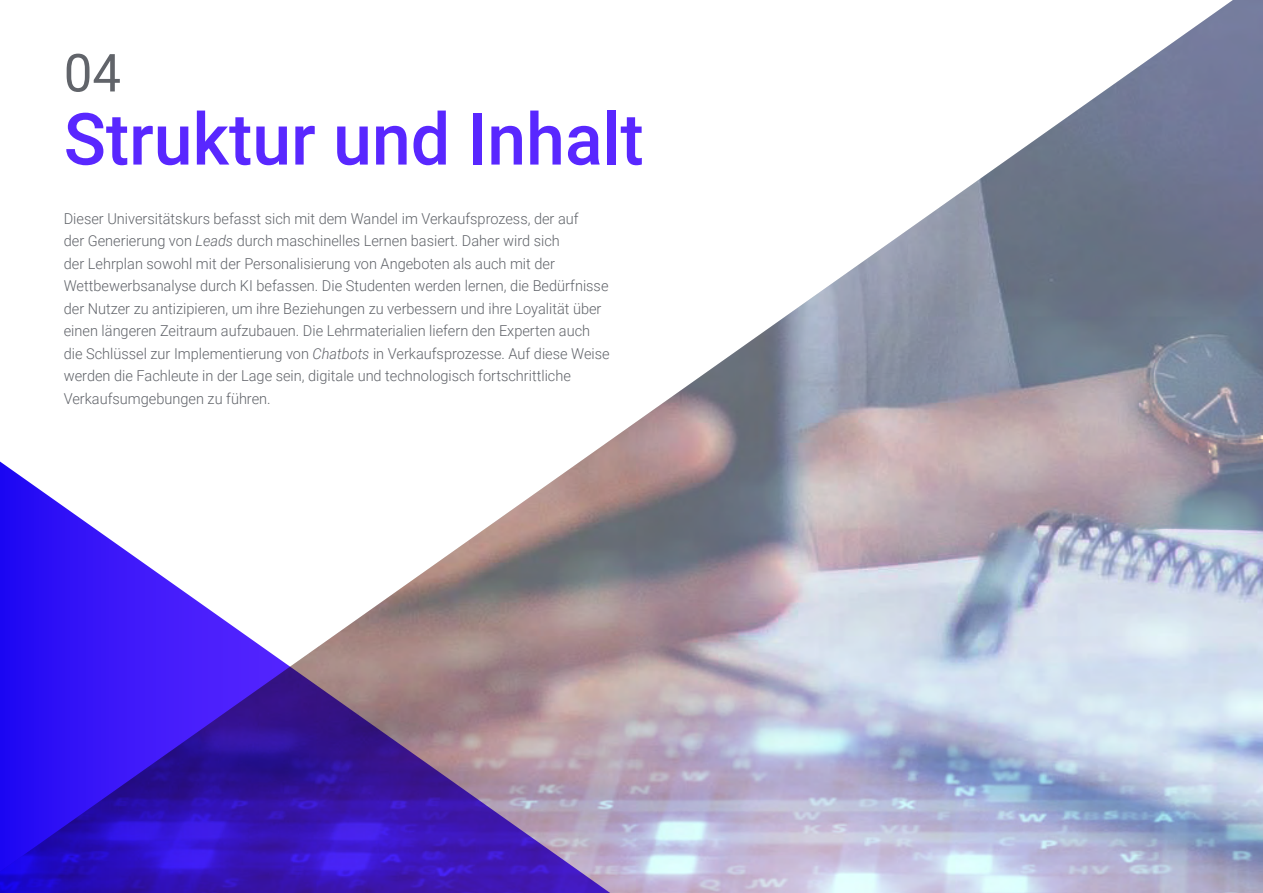
<style>
.page{position:relative;width:1263px;height:893px;background:#fff}
.page>*{position:absolute;margin:0;border:0;box-sizing:border-box;transform-origin:0 0}
.t1{font:500 72px "Roboto";color:#5927ff}
.t2{font:52.5px "Roboto";color:#61646a}
.t3{font:300 15px/22.5px "Roboto";color:#61646a}
.s1{font-style:italic}
</style>
<div class="page">
<img style="left:602px;top:0;width:661px;height:893px">
<svg style="left:0;top:446px;width:640px;height:447px"></svg>
<h2 class="t2" style="left:64px;top:36px;width:59px">04</h2>
<h1 class="t1" style="left:64px;top:89px;width:581px">Struktur und Inhalt</h1>
<p class="t3" style="left:64px;top:207px;width:547px">Dieser Universitätskurs befasst sich mit dem Wandel im Verkaufsprozess, der auf<br>der Generierung von <span class="s1">Leads</span> durch maschinelles Lernen basiert. Daher wird sich<br>der Lehrplan sowohl mit der Personalisierung von Angeboten als auch mit der Wettbewerbsanalyse durch KI befassen. Die Studenten werden lernen, die Bedürfnisse der Nutzer zu antizipieren, um ihre Beziehungen zu verbessern und ihre Loyalität über einen längeren Zeitraum aufzubauen. Die Lehrmaterialien liefern den Experten auch die Schlüssel zur Implementierung von <span class="s1">Chatbots</span> in Verkaufsprozesse. Auf diese Weise werden die Fachleute in der Lage sein, digitale und technologisch fortschrittliche Verkaufsumgebungen zu führen.</p>
</div>
